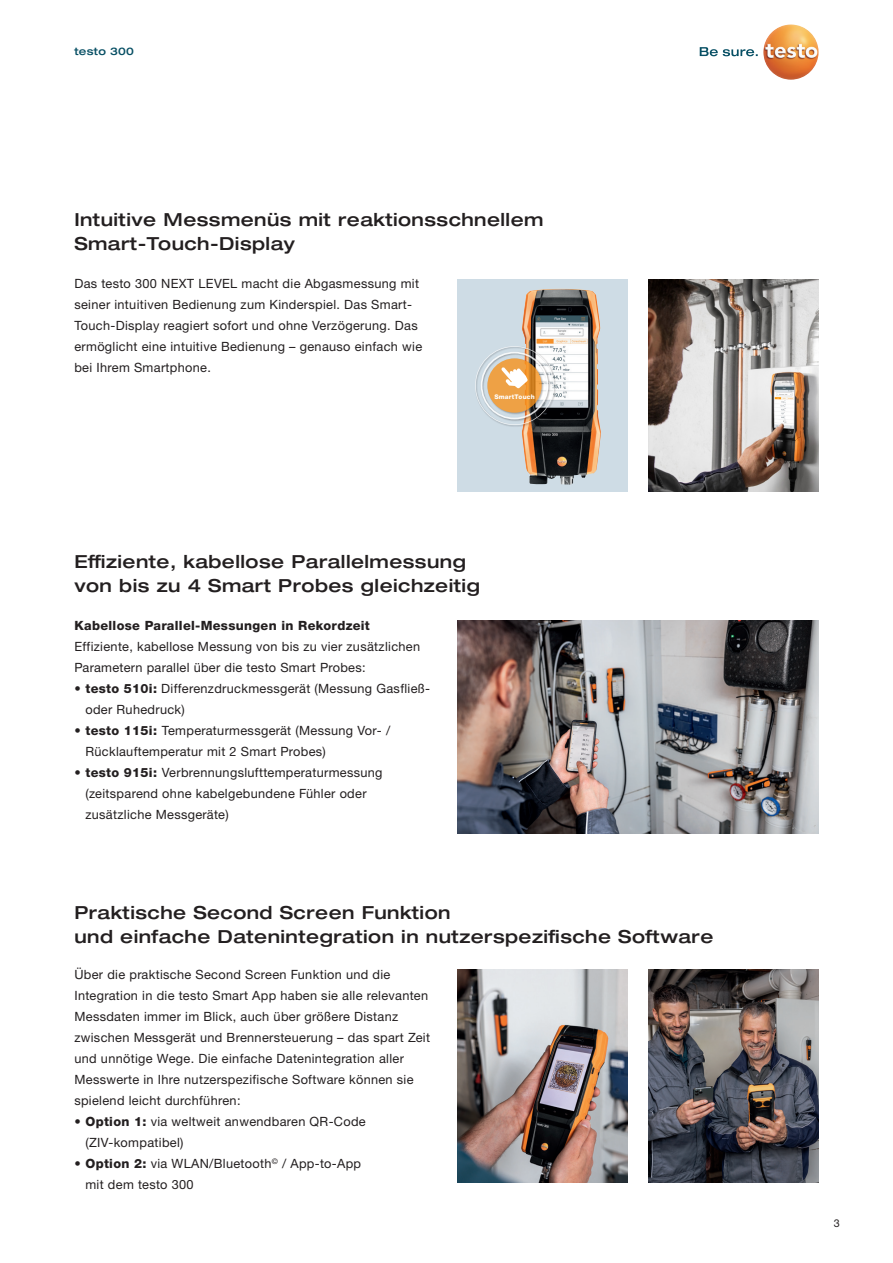
<style>
.page{position:relative;width:893px;height:1263px;background:#fff}
.page>*{position:absolute;margin:0;border:0;box-sizing:border-box;transform-origin:0 0}
.Headline{font:500 expanded 18px/24px "Helvetica Neue LTW1 G";letter-spacing:.025em;color:#231f20}
.Copy_8_5_pt{font:12.75px/21px "Helvetica Neue LTW1 G";letter-spacing:.025em;color:#231f20}
.Copy_8_5_pt-2{font:800 12.75px "Helvetica Neue LTW1 G";letter-spacing:.025em;color:#231f20}
.t1{font:10.8px "Helvetica Neue LTW1 G";color:#231f20}
.DS_Rubrik{font:500 expanded 10.5px "Helvetica Neue LTW1 G";letter-spacing:.025em;color:#074f64}
.t2{font:800 6.3px "Helvetica Neue LTW1 G";letter-spacing:.025em;color:#fff}
.s1{font-weight:800}
</style>
<div class="page">
<div style="left:457px;top:279px;width:170px;height:213px;background:#cedce5"></div>
<svg style="left:700px;top:47px;width:58px;height:9px"></svg>
<img style="left:763px;top:24px;width:56px;height:56px;border-radius:28px">
<img style="left:522px;top:289px;width:79px;height:196px">
<img style="left:457px;top:970px;width:170px;height:212px">
<img style="left:648px;top:970px;width:171px;height:212px">
<img style="left:648px;top:279px;width:171px;height:213px">
<div style="left:475px;top:346px;width:81px;height:81px;background:#231f20;opacity:.4"></div>
<svg style="left:475px;top:346px;width:79px;height:79px"></svg>
<img style="left:457px;top:621px;width:362px;height:212px">
<p class="DS_Rubrik" style="left:74px;top:44px;width:61px">testo 300</p>
<p class="Headline" style="left:74px;top:207px;width:471px">Intuitive Messmenüs mit reaktionsschnellem<br>Smart-Touch-Display</p>
<p class="Copy_8_5_pt" style="left:74px;top:273px;width:349px">Das testo 300 NEXT LEVEL macht die Abgasmessung mit seiner intuitiven Bedienung zum Kinderspiel. Das Smart-Touch-Display reagiert sofort und ohne Verzögerung. Das ermöglicht eine intuitive Bedienung – genauso einfach wie bei Ihrem Smartphone.</p>
<p class="t2" style="left:494px;top:393px;width:42px">SmartTouch</p>
<p class="Headline" style="left:74px;top:549px;width:407px">Effiziente, kabellose Parallelmessung von bis zu 4 Smart Probes gleichzeitig</p>
<p class="Copy_8_5_pt-2" style="left:74px;top:618px;width:297px">Kabellose Parallel-Messungen in Rekordzeit</p>
<p class="Copy_8_5_pt" style="left:74px;top:636px;width:347px">Effiziente, kabellose Messung von bis zu vier zusätzlichen<br>Parametern parallel über die testo Smart Probes:</p>
<p class="Copy_8_5_pt" style="left:85px;top:678px;width:346px;text-indent:-11px"><span class="s1">• testo 510i:</span> Differenzdruckmessgerät (Messung Gasfließ&shy;oder Ruhedruck)</p>
<p class="Copy_8_5_pt" style="left:85px;top:720px;width:306px;text-indent:-11px"><span class="s1">• testo 115i:</span> Temperaturmessgerät (Messung Vor- /<br>Rücklauftemperatur mit 2 Smart Probes)</p>
<p class="Copy_8_5_pt" style="left:85px;top:762px;width:299px;text-indent:-11px"><span class="s1">• testo 915i:</span> Verbrennungslufttemperaturmessung (zeitsparend ohne kabelgebundene Fühler oder zusätzliche Messgeräte)</p>
<p class="Headline" style="left:74px;top:900px;width:640px">Praktische Second Screen Funktion<br>und einfache Datenintegration in nutzerspezifische Software</p>
<p class="Copy_8_5_pt" style="left:74px;top:964px;width:357px">Über die praktische Second Screen Funktion und die Integration in die testo Smart App haben sie alle relevanten Messdaten immer im Blick, auch über größere Distanz zwischen Messgerät und Brennersteuerung – das spart Zeit und unnötige Wege. Die einfache Datenintegration aller Messwerte in Ihre nutzerspezifische Software können sie spielend leicht durchführen:</p>
<p class="Copy_8_5_pt" style="left:85px;top:1111px;width:282px;text-indent:-11px"><span class="s1">• Option 1:</span> via weltweit anwendbaren QR-Code (ZIV-kompatibel)</p>
<p class="Copy_8_5_pt" style="left:85px;top:1153px;width:277px;text-indent:-11px"><span class="s1">• Option 2:</span> via WLAN/Bluetooth<sup>©</sup> / App-to-App mit dem testo 300</p>
<p class="t1" style="left:834px;top:1217px;width:8px">3</p>
</div>
